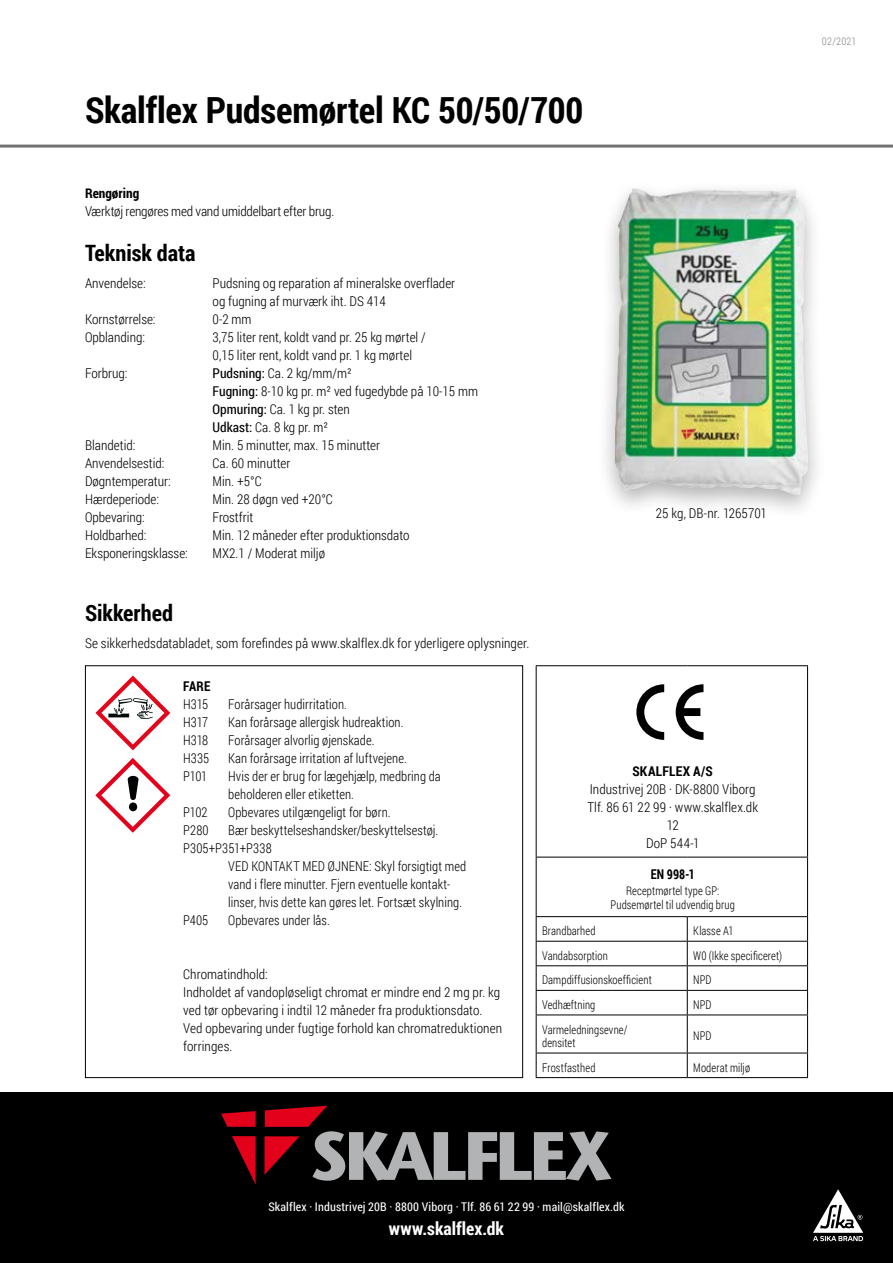
<style>
.page{position:relative;width:893px;height:1263px;background:#fff}
.page>*{position:absolute;margin:0;border:0;box-sizing:border-box;transform-origin:0 0}
.t1{font:700 36px "Roboto Condensed";letter-spacing:-.005em;color:#000}
.t2{font:700 22.5px "Roboto Condensed";color:#000}
.t3{font:700 18px "Roboto Condensed";color:#fff}
.t4{font:300 13.5px/18px "Roboto Condensed";color:#000}
.t5{font:300 13.5px/18px "Roboto Condensed";color:#000;scale:.95 1}
.t6{font:700 13.5px "Roboto Condensed";letter-spacing:.005em;color:#000}
.t7{font:700 13.5px "Roboto Condensed";letter-spacing:.005em;color:#000;scale:.9 1}
.t8{font:700 13.5px "Roboto Condensed";letter-spacing:.005em;color:#000;scale:.95 1}
.t9{font:300 12px/13.5px "Roboto Condensed";letter-spacing:.01em;color:#000;text-align:center;scale:.9 1}
.t10{font:12px "Roboto Condensed";letter-spacing:.015em;color:#fff}
.t11{font:300 10.5px "Roboto Condensed";letter-spacing:.02em;color:#87888a}
.s1{font-weight:400}
</style>
<div class="page">
<div style="left:596px;top:179px;width:230px;height:342px;background:#000;opacity:.3"></div>
<img style="left:615px;top:189px;width:193px;height:306px">
<hr style="left:536px;top:665px;width:151px;height:1px;background:#000">
<hr style="left:536px;top:666px;width:1px;height:191px;background:#000">
<hr style="left:687px;top:665px;width:121px;height:1px;background:#000">
<hr style="left:807px;top:666px;width:1px;height:191px;background:#000">
<hr style="left:536px;top:857px;width:151px;height:1px;background:#000">
<hr style="left:536px;top:857px;width:1px;height:59px;background:#000">
<hr style="left:687px;top:857px;width:121px;height:1px;background:#000">
<hr style="left:807px;top:857px;width:1px;height:59px;background:#000">
<hr style="left:536px;top:916px;width:151px;height:1px;background:#000">
<hr style="left:687px;top:916px;width:121px;height:1px;background:#000">
<hr style="left:536px;top:941px;width:151px;height:1px;background:#000">
<hr style="left:687px;top:941px;width:121px;height:1px;background:#000">
<hr style="left:536px;top:965px;width:151px;height:1px;background:#000">
<hr style="left:687px;top:965px;width:121px;height:1px;background:#000">
<hr style="left:536px;top:990px;width:151px;height:1px;background:#000">
<svg style="left:536px;top:917px;width:1px;height:97px"></svg>
<hr style="left:687px;top:990px;width:121px;height:1px;background:#000">
<svg style="left:687px;top:917px;width:1px;height:97px"></svg>
<svg style="left:807px;top:917px;width:1px;height:97px"></svg>
<hr style="left:536px;top:1014px;width:151px;height:1px;background:#000">
<hr style="left:536px;top:1015px;width:1px;height:38px;background:#000">
<hr style="left:687px;top:1014px;width:121px;height:1px;background:#000">
<hr style="left:687px;top:1015px;width:1px;height:38px;background:#000">
<hr style="left:807px;top:1015px;width:1px;height:38px;background:#000">
<hr style="left:536px;top:1053px;width:151px;height:1px;background:#000">
<svg style="left:536px;top:1053px;width:1px;height:24px"></svg>
<hr style="left:687px;top:1053px;width:121px;height:1px;background:#000">
<svg style="left:687px;top:1053px;width:1px;height:24px"></svg>
<svg style="left:807px;top:1053px;width:1px;height:24px"></svg>
<hr style="left:536px;top:1077px;width:151px;height:1px;background:#000">
<hr style="left:687px;top:1077px;width:121px;height:1px;background:#000">
<svg style="left:636px;top:684px;width:28px;height:56px"></svg>
<svg style="left:676px;top:684px;width:27px;height:56px"></svg>
<svg style="left:95px;top:675px;width:75px;height:75px"></svg>
<svg style="left:95px;top:758px;width:75px;height:75px"></svg>
<div style="left:0;top:1093px;width:893px;height:170px;background:#000"></div>
<svg style="left:221px;top:1111px;width:35px;height:16px"></svg>
<svg style="left:232px;top:1136px;width:24px;height:48px"></svg>
<svg style="left:265px;top:1106px;width:346px;height:75px"></svg>
<svg style="left:813px;top:1189px;width:50px;height:52px"></svg>
<hr style="left:0;top:145px;width:893px;height:3px;background:#707172">
<h1 class="t1" style="left:85px;top:85px;width:500px">Skalflex Pudsemørtel KC 50/50/700</h1>
<p class="t6" style="left:85px;top:184px;width:56px">Rengøring</p>
<p class="t4" style="left:85px;top:202px;width:251px">Værktøj rengøres med vand umiddelbart efter brug.</p>
<h2 class="t2" style="left:85px;top:237px;width:112px">Teknisk data</h2>
<p class="t4" style="left:85px;top:274px;width:62px">Anvendelse:</p>
<p class="t4" style="left:213px;top:274px;width:244px">Pudsning og reparation af mineralske overflader og fugning af murværk iht. DS 414</p>
<p class="t4" style="left:85px;top:310px;width:72px">Kornstørrelse:</p>
<p class="t4" style="left:213px;top:310px;width:40px">0-2 mm</p>
<p class="t4" style="left:85px;top:328px;width:62px">Opblanding:</p>
<p class="t4" style="left:213px;top:328px;width:215px">3,75 liter rent, koldt vand pr. 25 kg mørtel /<br>0,15 liter rent, koldt vand pr. 1 kg mørtel</p>
<p class="t4" style="left:85px;top:364px;width:44px">Forbrug:</p>
<p class="t4" style="left:213px;top:364px;width:267px"><span class="s1">Pudsning:</span> Ca. 2 kg/mm/m²<br><span class="s1">Fugning:</span> 8-10 kg pr. m² ved fugedybde på 10-15 mm<br><span class="s1">Opmuring:</span> Ca. 1 kg pr. sten<br><span class="s1">Udkast:</span> Ca. 8 kg pr. m²</p>
<p class="t4" style="left:85px;top:436px;width:52px">Blandetid:</p>
<p class="t4" style="left:213px;top:436px;width:169px">Min. 5 minutter, max. 15 minutter</p>
<p class="t4" style="left:85px;top:454px;width:81px">Anvendelsestid:</p>
<p class="t4" style="left:213px;top:454px;width:79px">Ca. 60 minutter</p>
<p class="t4" style="left:85px;top:472px;width:87px">Døgntemperatur:</p>
<p class="t4" style="left:213px;top:472px;width:51px">Min. +5°C</p>
<p class="t4" style="left:85px;top:490px;width:76px">Hærdeperiode:</p>
<p class="t4" style="left:213px;top:490px;width:122px">Min. 28 døgn ved +20°C</p>
<p class="t4" style="left:85px;top:508px;width:61px">Opbevaring:</p>
<p class="t4" style="left:213px;top:508px;width:42px">Frostfrit</p>
<p class="t4" style="left:85px;top:526px;width:63px">Holdbarhed:</p>
<p class="t4" style="left:213px;top:526px;width:198px">Min. 12 måneder efter produktionsdato</p>
<p class="t4" style="left:85px;top:544px;width:104px">Eksponeringsklasse:</p>
<p class="t4" style="left:213px;top:544px;width:114px">MX2.1 / Moderat miljø</p>
<h2 class="t2" style="left:85px;top:597px;width:89px">Sikkerhed</h2>
<p class="t4" style="left:85px;top:634px;width:446px">Se sikkerhedsdatabladet, som forefindes på www.skalflex.dk for yderligere oplysninger.</p>
<p class="t4" style="left:656px;top:504px;width:112px">25 kg, DB-nr. 1265701</p>
<p class="t8" style="left:183px;top:677px;width:30px">FARE</p>
<p class="t5" style="left:183px;top:695px;width:28px">H315</p>
<p class="t5" style="left:228px;top:695px;width:127px">Forårsager hudirritation.</p>
<p class="t5" style="left:183px;top:713px;width:28px">H317</p>
<p class="t5" style="left:228px;top:713px;width:186px">Kan forårsage allergisk hudreaktion.</p>
<p class="t5" style="left:183px;top:731px;width:28px">H318</p>
<p class="t5" style="left:228px;top:731px;width:155px">Forårsager alvorlig øjenskade.</p>
<p class="t5" style="left:183px;top:749px;width:29px">H335</p>
<p class="t5" style="left:228px;top:749px;width:189px">Kan forårsage irritation af luftvejene.</p>
<p class="t5" style="left:183px;top:767px;width:27px">P101</p>
<p class="t5" style="left:228px;top:767px;width:225px">Hvis der er brug for lægehjælp, medbring da beholderen eller etiketten.</p>
<p class="t5" style="left:183px;top:803px;width:27px">P102</p>
<p class="t5" style="left:228px;top:803px;width:172px">Opbevares utilgængeligt for børn.</p>
<p class="t5" style="left:183px;top:821px;width:28px">P280</p>
<p class="t5" style="left:183px;top:821px;width:270px;text-indent:45px">Bær beskyttelseshandsker/beskyttelsestøj.<br>P305+P351+P338</p>
<p class="t5" style="left:228px;top:857px;width:252px">VED KONTAKT MED ØJNENE: Skyl forsigtigt med vand i flere minutter. Fjern eventuelle kontakt&shy;linser, hvis dette kan gøres let. Fortsæt skylning.</p>
<p class="t5" style="left:183px;top:911px;width:28px">P405</p>
<p class="t5" style="left:228px;top:911px;width:108px">Opbevares under lås.</p>
<p class="t4" style="left:183px;top:965px;width:320px">Chromatindhold:<br>Indholdet af vandopløseligt chromat er mindre end 2 mg pr. kg ved tør opbevaring i indtil 12 måneder fra produktionsdato.<br>Ved opbevaring under fugtige forhold kan chromatreduktionen forringes.</p>
<p class="t6" style="left:633px;top:762px;width:82px">SKALFLEX A/S</p>
<p class="t4" style="left:587px;top:780px;width:172px;text-align:center">Industrivej 20B · DK-8800 Viborg<br>Tlf. 86 61 22 99 · www.skalflex.dk<br>12<br>DoP 544-1</p>
<p class="t7" style="left:651px;top:865px;width:50px">EN 998-1</p>
<p class="t9" style="left:611px;top:884px;width:140px">Receptmørtel type GP:<br>Pudsemørtel til udvendig brug</p>
<p class="t9" style="left:542px;top:924px;width:61px">Brandbarhed</p>
<p class="t9" style="left:693px;top:924px;width:46px">Klasse A1</p>
<p class="t9" style="left:542px;top:948px;width:74px">Vandabsorption</p>
<p class="t9" style="left:693px;top:948px;width:100px">W0 (Ikke specificeret)</p>
<p class="t9" style="left:542px;top:973px;width:123px">Dampdiffusionskoefficient</p>
<p class="t9" style="left:693px;top:973px;width:22px">NPD</p>
<p class="t9" style="left:542px;top:997px;width:61px">Vedhæftning</p>
<p class="t9" style="left:693px;top:997px;width:22px">NPD</p>
<p class="t9" style="left:542px;top:1022px;width:96px;text-align:left">Varmeledningsevne/ densitet</p>
<p class="t9" style="left:693px;top:1029px;width:22px">NPD</p>
<p class="t9" style="left:542px;top:1060px;width:61px">Frostfasthed</p>
<p class="t9" style="left:693px;top:1060px;width:65px">Moderat miljø</p>
<p class="t11" style="left:822px;top:34px;width:36px">02/2021</p>
<p class="t10" style="left:268px;top:1198px;width:358px">Skalflex · Industrivej 20B · 8800 Viborg · Tlf. 86 61 22 99 · mail@skalflex.dk</p>
<h3 class="t3" style="left:389px;top:1215px;width:117px">www.skalflex.dk</h3>
</div>
